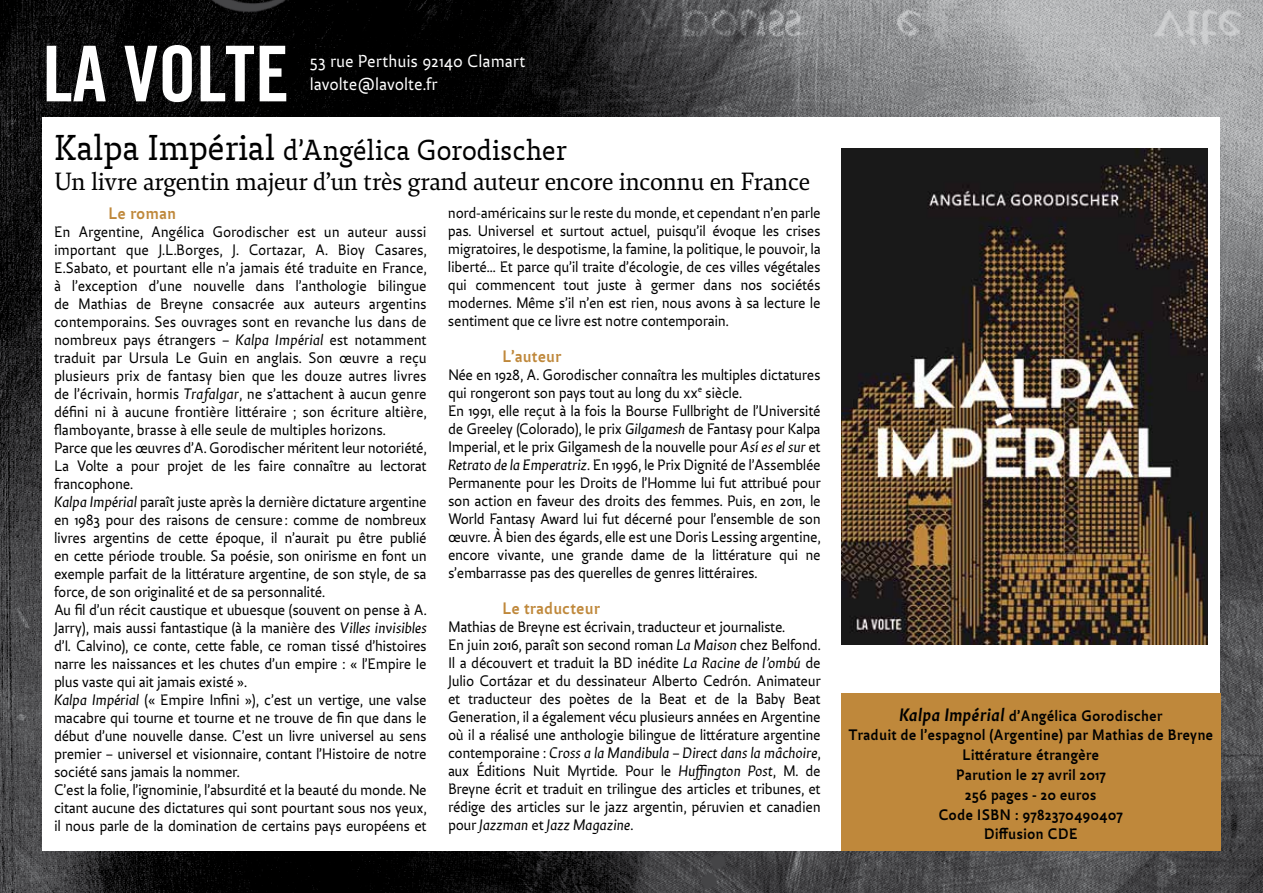
<style>
.page{position:relative;width:1263px;height:893px;background:#fff}
.page>*{position:absolute;margin:0;border:0;box-sizing:border-box;transform-origin:0 0}
.t1{font:76.95px "Trade Gothic Bold Cond Twenty";color:#fff}
.t2{font:31.5px "La Volte Slab";color:#000}
.t3{font:27px "La Volte Texte";letter-spacing:-.01em;color:#000}
.t4{font:18.9px/22.6px "La Volte Sans";color:#fff}
.t5{font:700 18px "La Volte Sans";color:#bf883b}
.t6{font:16.5px/18px "La Volte Sans";letter-spacing:-.02em;color:#000}
.t7{font:700 16.5px/19.8px "La Volte Sans";color:#000;text-align:center}
.s1{font-size:39px}
.s2{font-style:italic}
.s3{font-style:italic;font-size:19.5px}
</style>
<div class="page">
<img style="left:0;top:0;width:1263px;height:893px">
<div style="left:43px;top:117px;width:1177px;height:733px;background:#fff"></div>
<div style="left:841px;top:693px;width:379px;height:157px;background:#bf883b"></div>
<img style="left:842px;top:149px;width:365px;height:495px">
<h1 class="t1" style="left:43px;top:27px;width:248px">LA VOLTE</h1>
<p class="t4" style="left:310px;top:50px;width:217px">53 rue Perthuis 92140 Clamart lavolte@lavolte.fr</p>
<h2 class="t2" style="left:54px;top:132px;width:514px"><span class="s1">Kalpa Impérial</span> d’Angélica Gorodischer</h2>
<h3 class="t3" style="left:54px;top:166px;width:757px">Un livre argentin majeur d’un très grand auteur encore inconnu en France</h3>
<p class="t5" style="left:108px;top:203px;width:70px">Le roman</p>
<p class="t6" style="left:54px;top:223px;width:374px">En Argentine, Angélica Gorodischer est un auteur aussi important que J.L.Borges, J. Cortazar, A. Bioy Casares, E.Sabato, et pourtant elle n’a jamais été traduite en France, à l’exception d’une nouvelle dans l’anthologie bilingue de Mathias de Breyne consacrée aux auteurs argentins contemporains. Ses ouvrages sont en revanche lus dans de nombreux pays étrangers – <span class="s2">Kalpa Impérial</span> est notamment traduit par Ursula Le Guin en anglais. Son œuvre a reçu plusieurs prix de fantasy bien que les douze autres livres de l’écrivain, hormis <span class="s2">Trafalgar</span>, ne s’attachent à aucun genre défini ni à aucune frontière littéraire ; son écriture altière, flamboyante, brasse à elle seule de multiples horizons.<br>Parce que les œuvres d’A. Gorodischer méritent leur notoriété, La Volte a pour projet de les faire connaître au lectorat francophone.<br><span class="s2">Kalpa Impérial</span> paraît juste après la dernière dictature argentine en 1983 pour des raisons de censure: comme de nombreux livres argentins de cette époque, il n’aurait pu être publié en cette période trouble. Sa poésie, son onirisme en font un exemple parfait de la littérature argentine, de son style, de sa force, de son originalité et de sa personnalité.<br>Au fil d’un récit caustique et ubuesque (souvent on pense à A.<br>Jarry), mais aussi fantastique (à la manière des <span class="s2">Villes invisibles </span>d’I. Calvino), ce conte, cette fable, ce roman tissé d’histoires narre les naissances et les chutes d’un empire : « l’Empire le plus vaste qui ait jamais existé ».<br><span class="s2">Kalpa Impérial</span> (« Empire Infini »), c’est un vertige, une valse macabre qui tourne et tourne et ne trouve de fin que dans le début d’une nouvelle danse. C’est un livre universel au sens premier – universel et visionnaire, contant l’Histoire de notre société sans jamais la nommer.<br>C’est la folie, l’ignominie, l’absurdité et la beauté du monde. Ne citant aucune des dictatures qui sont pourtant sous nos yeux, il nous parle de la domination de certains pays européens et</p>
<p class="t6" style="left:448px;top:203px;width:374px;text-align:justify">nord-américains sur le reste du monde, et cependant n’en parle pas. Universel et surtout actuel, puisqu’il évoque les crises migratoires, le despotisme, la famine, la politique, le pouvoir, la liberté... Et parce qu’il traite d’écologie, de ces villes végétales qui commencent tout juste à germer dans nos sociétés modernes. Même s’il n’en est rien, nous avons à sa lecture le sentiment que ce livre est notre contemporain.</p>
<p class="t5" style="left:502px;top:346px;width:61px">L’auteur</p>
<p class="t6" style="left:448px;top:365px;width:374px">Née en 1928, A. Gorodischer connaîtra les multiples dictatures qui rongeront son pays tout au long du xx<sup>e</sup> siècle.<br>En 1991, elle reçut à la fois la Bourse Fullbright de l’Université de Greeley (Colorado), le prix <span class="s2">Gilgamesh</span> de Fantasy pour Kalpa Imperial, et le prix Gilgamesh de la nouvelle pour <span class="s2">Así es el sur</span> et <span class="s2">Retrato de la Emperatriz</span>. En 1996, le Prix Dignité de l’Assemblée Permanente pour les Droits de l’Homme lui fut attribué pour son action en faveur des droits des femmes. Puis, en 2011, le World Fantasy Award lui fut décerné pour l’ensemble de son œuvre. À bien des égards, elle est une Doris Lessing argentine, encore vivante, une grande dame de la littérature qui ne s’embarrasse pas des querelles de genres littéraires.</p>
<p class="t5" style="left:502px;top:598px;width:99px">Le traducteur</p>
<p class="t6" style="left:448px;top:617px;width:374px">Mathias de Breyne est écrivain, traducteur et journaliste.<br>En juin 2016, paraît son second roman <span class="s2">La Maison</span> chez Belfond.<br>Il a découvert et traduit la BD inédite <span class="s2">La Racine de l’ombú</span> de Julio Cortázar et du dessinateur Alberto Cedrón. Animateur et traducteur des poètes de la Beat et de la Baby Beat Generation, il a également vécu plusieurs années en Argentine où il a réalisé une anthologie bilingue de littérature argentine contemporaine : <span class="s2">Cross a la Mandibula – Direct dans la mâchoire</span>, aux Éditions Nuit Myrtide. Pour le <span class="s2">Huffington Post</span>, M. de Breyne écrit et traduit en trilingue des articles et tribunes, et rédige des articles sur le jazz argentin, péruvien et canadien pour <span class="s2">Jazzman</span> et <span class="s2">Jazz Magazine</span>.</p>
<p class="t7" style="left:848px;top:705px;width:367px"><span class="s3">Kalpa Impérial</span> d’Angélica Gorodischer<br>Traduit de l’espagnol (Argentine) par Mathias de Breyne<br>Littérature étrangère<br>Parution le 27 avril 2017<br>256 pages - 20 euros<br>Code ISBN : 9782370490407<br>Diffusion CDE</p>
</div>
